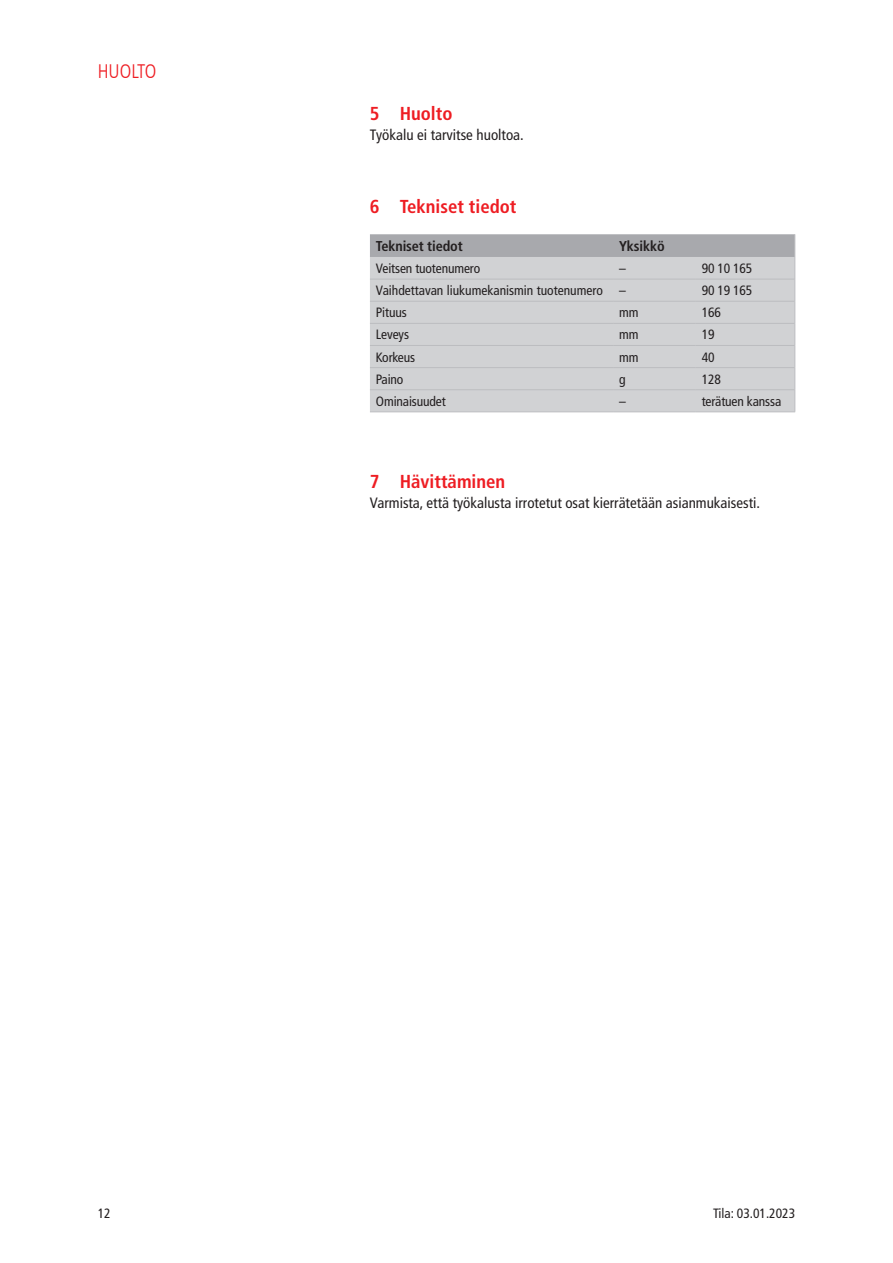
<style>
.page{position:relative;width:893px;height:1263px;background:#fff}
.page>*{position:absolute;margin:0;border:0;box-sizing:border-box;transform-origin:0 0}
.t1{font:300 condensed 19.5px "Frutiger LT Com";color:#ee1d23}
.t2{font:700 condensed 18.75px "Frutiger LT Com";color:#ee1d23}
.t3{font:condensed 15px "Frutiger LT Com";color:#231f20}
.t4{font:700 condensed 14.25px "Frutiger LT Com";letter-spacing:-.01em;color:#231f20}
.t5{font:condensed 13.5px "Frutiger LT Com";letter-spacing:-.01em;color:#231f20}
</style>
<div class="page">
<hr style="left:370px;top:412px;width:243px;height:1px;background:#bcbdc0">
<hr style="left:613px;top:412px;width:83px;height:1px;background:#bcbdc0">
<svg style="left:370px;top:234px;width:426px;height:178px"></svg>
<hr style="left:696px;top:412px;width:99px;height:1px;background:#bcbdc0">
<hr style="left:370px;top:279px;width:243px;height:1px;background:#bcbdc0">
<hr style="left:613px;top:279px;width:83px;height:1px;background:#bcbdc0">
<hr style="left:696px;top:279px;width:99px;height:1px;background:#bcbdc0">
<hr style="left:370px;top:301px;width:243px;height:1px;background:#bcbdc0">
<hr style="left:613px;top:301px;width:83px;height:1px;background:#bcbdc0">
<hr style="left:696px;top:301px;width:99px;height:1px;background:#bcbdc0">
<hr style="left:370px;top:323px;width:243px;height:1px;background:#bcbdc0">
<hr style="left:613px;top:323px;width:83px;height:1px;background:#bcbdc0">
<hr style="left:696px;top:323px;width:99px;height:1px;background:#bcbdc0">
<hr style="left:370px;top:345px;width:243px;height:1px;background:#bcbdc0">
<hr style="left:613px;top:345px;width:83px;height:1px;background:#bcbdc0">
<hr style="left:696px;top:345px;width:99px;height:1px;background:#bcbdc0">
<hr style="left:370px;top:367px;width:243px;height:1px;background:#bcbdc0">
<hr style="left:613px;top:367px;width:83px;height:1px;background:#bcbdc0">
<hr style="left:696px;top:367px;width:99px;height:1px;background:#bcbdc0">
<hr style="left:370px;top:389px;width:243px;height:1px;background:#bcbdc0">
<hr style="left:613px;top:389px;width:83px;height:1px;background:#bcbdc0">
<hr style="left:696px;top:389px;width:99px;height:1px;background:#bcbdc0">
<h1 class="t1" style="left:98px;top:60px;width:60px">HUOLTO</h1>
<h2 class="t2" style="left:370px;top:103px;width:84px">5 Huolto</h2>
<p class="t3" style="left:370px;top:126px;width:155px">Työkalu ei tarvitse huoltoa.</p>
<h2 class="t2" style="left:370px;top:196px;width:148px">6 Tekniset tiedot</h2>
<p class="t4" style="left:376px;top:238px;width:88px">Tekniset tiedot</p>
<p class="t4" style="left:619px;top:238px;width:47px">Yksikkö</p>
<p class="t5" style="left:376px;top:261px;width:106px">Veitsen tuotenumero</p>
<p class="t5" style="left:619px;top:261px;width:8px">–</p>
<p class="t5" style="left:702px;top:261px;width:52px">90 10 165</p>
<p class="t5" style="left:376px;top:283px;width:251px">Vaihdettavan liukumekanismin tuotenumero –</p>
<p class="t5" style="left:702px;top:283px;width:52px">90 19 165</p>
<p class="t5" style="left:376px;top:305px;width:32px">Pituus</p>
<p class="t5" style="left:619px;top:305px;width:21px">mm</p>
<p class="t5" style="left:702px;top:305px;width:21px">166</p>
<p class="t5" style="left:376px;top:327px;width:35px">Leveys</p>
<p class="t5" style="left:619px;top:327px;width:21px">mm</p>
<p class="t5" style="left:702px;top:327px;width:14px">19</p>
<p class="t5" style="left:376px;top:349px;width:41px">Korkeus</p>
<p class="t5" style="left:619px;top:349px;width:21px">mm</p>
<p class="t5" style="left:702px;top:349px;width:14px">40</p>
<p class="t5" style="left:376px;top:371px;width:29px">Paino</p>
<p class="t5" style="left:619px;top:371px;width:8px">g</p>
<p class="t5" style="left:702px;top:371px;width:21px">128</p>
<p class="t5" style="left:376px;top:393px;width:71px">Ominaisuudet</p>
<p class="t5" style="left:619px;top:393px;width:8px">–</p>
<p class="t5" style="left:702px;top:393px;width:81px">terätuen kanssa</p>
<h2 class="t2" style="left:370px;top:471px;width:137px">7 Hävittäminen</h2>
<p class="t3" style="left:370px;top:494px;width:392px">Varmista, että työkalusta irrotetut osat kierrätetään asianmukaisesti.</p>
<p class="t5" style="left:98px;top:1205px;width:14px">12</p>
<p class="t5" style="left:713px;top:1205px;width:84px">Tila: 03.01.2023</p>
</div>
